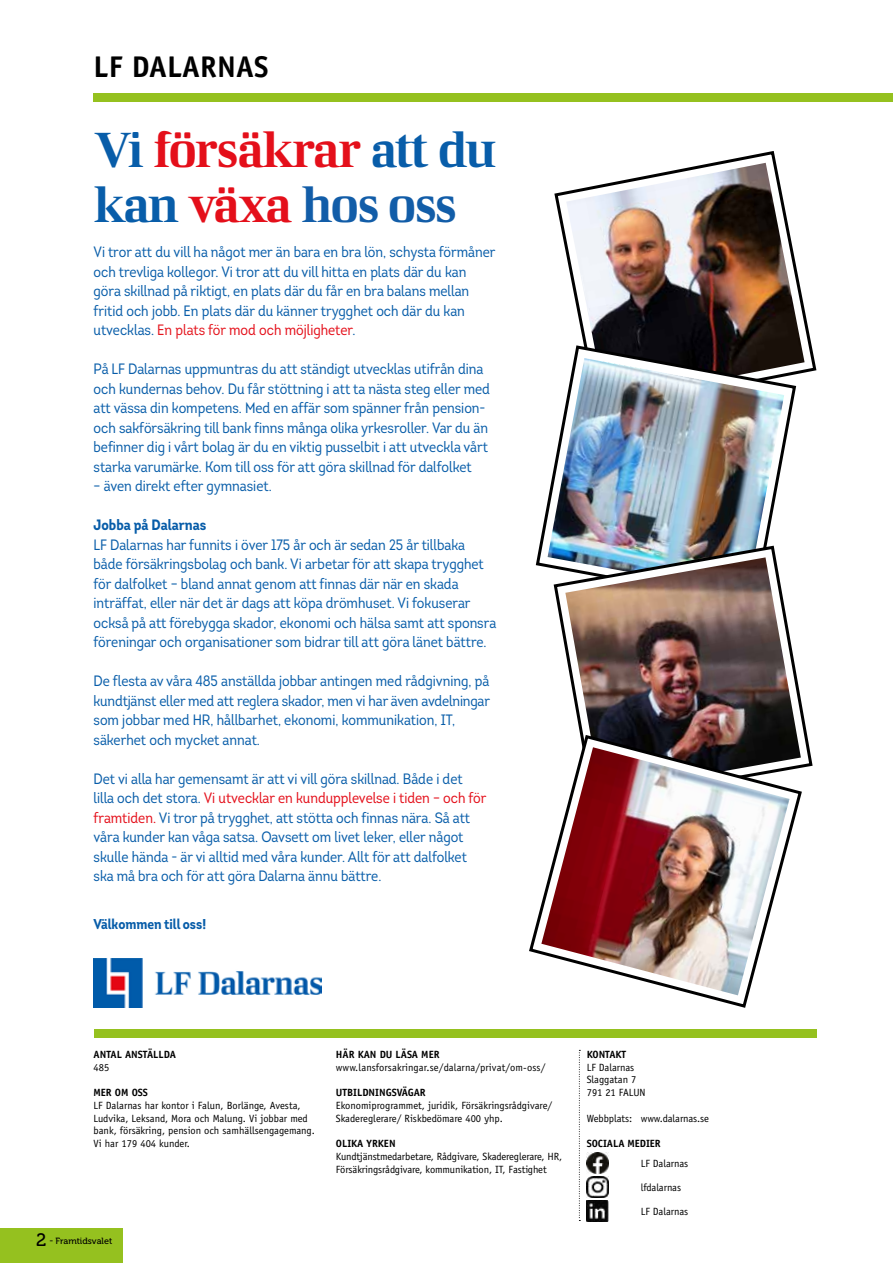
<style>
.page{position:relative;width:893px;height:1263px;background:#fff}
.page>*{position:absolute;margin:0;border:0;box-sizing:border-box;transform-origin:0 0}
.t1{font:49.5px/55.5px "LF Rubrik 2";letter-spacing:-.035em;color:#e40f1a}
.t2{font:700 30px "Officina Sans Std";letter-spacing:.005em;color:#000}
.t3{font:15px/19.5px "Intro Cond";color:#085da9}
.t4{font:700 15px "Intro Cond";color:#085da9}
.t5{font:700 14.25px "Intro Cond";color:#085da9}
.t6{font:10.5px/12.8px "Officina Sans Std";letter-spacing:-.005em;color:#000}
.t7{font:700 10.5px "Officina Sans Std";color:#000}
.t8{font:9px "Museo 500";color:#000}
.s1{color:#085da9}
.s2{color:#125da8}
.s3{color:#e4151d}
.s4{color:#e40f1a}
.s5{font-size:18px}
</style>
<div class="page">
<svg style="left:93px;top:93px;width:800px;height:5px"></svg>
<div style="left:94px;top:94px;width:799px;height:8px;background:#95c11f"></div>
<div style="left:94px;top:1029px;width:722px;height:8px;background:#95c11f"></div>
<svg style="left:579px;top:1050px;width:1px;height:171px"></svg>
<div style="left:0;top:1228px;width:123px;height:35px;background:#95c11f"></div>
<img style="left:587px;top:1152px;width:21px;height:22px">
<img style="left:587px;top:1176px;width:21px;height:22px">
<img style="left:587px;top:1200px;width:22px;height:21px">
<svg style="left:554px;top:151px;width:263px;height:222px"></svg>
<img style="left:566px;top:163px;width:239px;height:211px">
<svg style="left:535px;top:344px;width:263px;height:224px"></svg>
<img style="left:548px;top:358px;width:236px;height:210px">
<img style="left:552px;top:544px;width:261px;height:224px">
<img style="left:565px;top:557px;width:236px;height:176px">
<svg style="left:529px;top:733px;width:275px;height:275px"></svg>
<img style="left:541px;top:747px;width:248px;height:248px">
<img style="left:94px;top:958px;width:227px;height:50px">
<h2 class="t2" style="left:94px;top:48px;width:176px">LF DALARNAS</h2>
<h1 class="t1" style="left:94px;top:121px;width:404px"><span class="s1">Vi</span> försäkrar <span class="s1">att du kan</span> växa <span class="s2">hos oss</span></h1>
<p class="t3" style="left:94px;top:242px;width:403px">Vi tror att du vill ha något mer än bara en bra lön, schysta förmåner och trevliga kollegor. Vi tror att du vill hitta en plats där du kan göra skillnad på riktigt, en plats där du får en bra balans mellan fritid och jobb. En plats där du känner trygghet och där du kan utvecklas. <span class="s3">En plats för</span> <span class="s4">mod och möjligheter</span>.</p>
<p class="t3" style="left:94px;top:359px;width:398px">På LF Dalarnas uppmuntras du att ständigt utvecklas utifrån dina och kundernas behov. Du får stöttning i att ta nästa steg eller med att vässa din kompetens. Med en affär som spänner från pension&shy;och sakförsäkring till bank finns många olika yrkesroller. Var du än befinner dig i vårt bolag är du en viktig pusselbit i att utveckla vårt starka varumärke. Kom till oss för att göra skillnad för dalfolket</p>
<p class="t3" style="left:94px;top:476px;width:180px">– även direkt efter gymnasiet.</p>
<p class="t4" style="left:94px;top:515px;width:114px">Jobba på Dalarnas</p>
<p class="t3" style="left:94px;top:535px;width:404px">LF Dalarnas har funnits i över 175 år och är sedan 25 år tillbaka både försäkringsbolag och bank. Vi arbetar för att skapa trygghet för dalfolket – bland annat genom att finnas där när en skada inträffat, eller när det är dags att köpa drömhuset. Vi fokuserar också på att förebygga skador, ekonomi och hälsa samt att sponsra föreningar och organisationer som bidrar till att göra länet bättre.</p>
<p class="t3" style="left:94px;top:671px;width:398px">De flesta av våra 485 anställda jobbar antingen med rådgivning, på kundtjänst eller med att reglera skador, men vi har även avdelningar som jobbar med HR, hållbarhet, ekonomi, kommunikation, IT, säkerhet och mycket annat.</p>
<p class="t3" style="left:94px;top:769px;width:395px">Det vi alla har gemensamt är att vi vill göra skillnad. Både i det lilla och det stora. <span class="s4">Vi utvecklar en kundupplevelse i tiden – och för framtiden.</span> Vi tror på trygghet, att stötta och finnas nära. Så att våra kunder kan våga satsa. Oavsett om livet leker, eller något skulle hända - är vi alltid med våra kunder. Allt för att dalfolket ska må bra och för att göra Dalarna ännu bättre.</p>
<p class="t5" style="left:94px;top:914px;width:114px">Välkommen till oss!</p>
<p class="t7" style="left:94px;top:1048px;width:84px">ANTAL ANSTÄLLDA</p>
<p class="t6" style="left:94px;top:1061px;width:17px">485</p>
<p class="t7" style="left:94px;top:1086px;width:56px">MER OM OSS</p>
<p class="t6" style="left:94px;top:1099px;width:223px">LF Dalarnas har kontor i Falun, Borlänge, Avesta, Ludvika, Leksand, Mora och Malung. Vi jobbar med bank, försäkring, pension och samhällsengagemang.<br>Vi har 179 404 kunder.</p>
<p class="t7" style="left:336px;top:1048px;width:105px">HÄR KAN DU LÄSA MER</p>
<p class="t6" style="left:336px;top:1061px;width:211px">www.lansforsakringar.se/dalarna/privat/om-oss/</p>
<p class="t7" style="left:336px;top:1086px;width:91px">UTBILDNINGSVÄGAR</p>
<p class="t6" style="left:336px;top:1099px;width:218px">Ekonomiprogrammet, juridik, Försäkringsrådgivare/<br>Skadereglerare/ Riskbedömare 400 yhp.</p>
<p class="t7" style="left:336px;top:1137px;width:61px">OLIKA YRKEN</p>
<p class="t6" style="left:336px;top:1150px;width:228px">Kundtjänstmedarbetare, Rådgivare, Skadereglerare, HR,<br>Försäkringsrådgivare, kommunikation, IT, Fastighet</p>
<p class="t8" style="left:36px;top:1236px;width:78px"><span class="s5">2</span> - Framtidsvalet</p>
<p class="t7" style="left:587px;top:1048px;width:41px">KONTAKT</p>
<p class="t6" style="left:587px;top:1061px;width:60px">LF Dalarnas<br>Slaggatan 7<br>791 21 FALUN</p>
<p class="t6" style="left:587px;top:1112px;width:124px">Webbplats: www.dalarnas.se</p>
<p class="t7" style="left:587px;top:1137px;width:75px">SOCIALA MEDIER</p>
<p class="t6" style="left:641px;top:1157px;width:49px">LF Dalarnas</p>
<p class="t6" style="left:641px;top:1181px;width:42px">lfdalarnas</p>
<p class="t6" style="left:641px;top:1205px;width:49px">LF Dalarnas</p>
</div>
